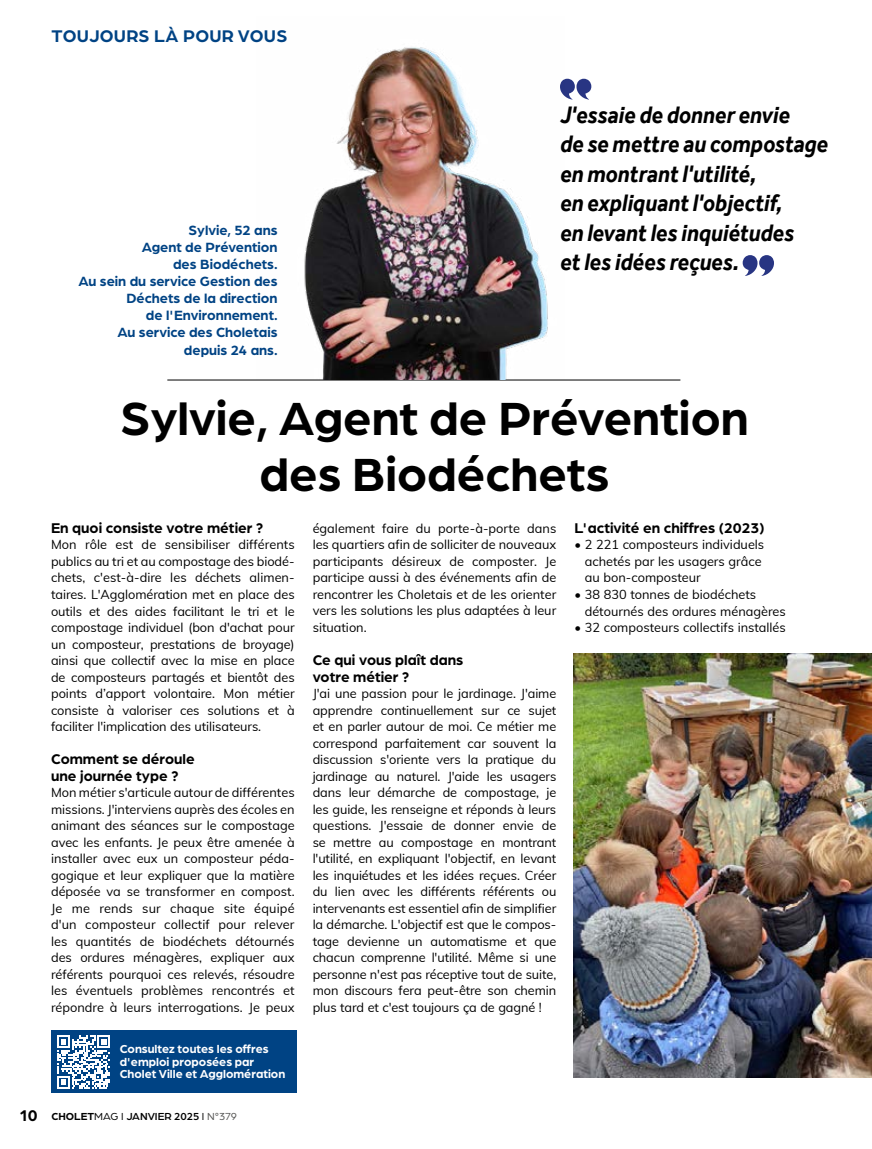
<style>
.page{position:relative;width:872px;height:1149px;background:#fff}
.page>*{position:absolute;margin:0;border:0;box-sizing:border-box;transform-origin:0 0}
.t1{font:700 49.5px/55.5px "Arboria";color:#000;text-align:center}
.t2{font:italic 700 24.45px/29.4px "Effra";color:#000;scale:.9 1}
.t3{font:700 18px "Arboria";letter-spacing:.01em;color:#004384}
.t4{font:700 15px/16.5px "Arboria";color:#000}
.t5{font:700 14.25px/17.1px "Arboria";color:#004384;text-align:right}
.t6{font:12.75px/16.5px "Muli";color:#000;text-align:justify}
.t7{font:700 12.3px/12.5px "Arboria";color:#fff}
.t8{font:500 10.8px "Arboria";color:#000}
.s1{font-weight:700;font-size:16.5px}
.s2{font-weight:700}
.s3{font-weight:400}
.s4{font-weight:400;color:#575756}
</style>
<div class="page">
<div style="left:51px;top:1030px;width:246px;height:62px;background:#004384"></div>
<hr style="left:167px;top:379px;width:513px;height:1px;background:#000">
<img style="left:573px;top:653px;width:299px;height:424px">
<svg style="left:564px;top:79px;width:27px;height:21px"></svg>
<svg style="left:742px;top:255px;width:32px;height:21px"></svg>
<img style="left:304px;top:47px;width:260px;height:332px">
<svg style="left:57px;top:1035px;width:53px;height:53px"></svg>
<h3 class="t3" style="left:51px;top:23px;width:237px">TOUJOURS LÀ POUR VOUS</h3>
<p class="t5" style="left:78px;top:220px;width:201px">Sylvie, 52 ans<br>Agent de Prévention<br>des Biodéchets.<br>Au sein du service Gestion des<br>Déchets de la direction<br>de l'Environnement.<br>Au service des Choletais depuis 24 ans.</p>
<h2 class="t2" style="left:560px;top:100px;width:299px">J'essaie de donner envie<br>de se mettre au compostage en montrant l'utilité,<br>en expliquant l'objectif,<br>en levant les inquiétudes<br>et les idées reçues.</h2>
<h1 class="t1" style="left:120px;top:387px;width:630px">Sylvie, Agent de Prévention des Biodéchets</h1>
<p class="t4" style="left:51px;top:518px;width:214px">En quoi consiste votre métier ?</p>
<p class="t6" style="left:51px;top:536px;width:245px">Mon rôle est de sensibiliser différents publics au tri et au compostage des biodé&shy;chets, c'est-à-dire les déchets alimen&shy;taires. L'Agglomération met en place des outils et des aides facilitant le tri et le compostage individuel (bon d'achat pour un composteur, prestations de broyage) ainsi que collectif avec la mise en place de composteurs partagés et bientôt des points d’apport volontaire. Mon métier consiste à valoriser ces solutions et à faciliter l'implication des utilisateurs.</p>
<p class="t4" style="left:51px;top:749px;width:145px">Comment se déroule une journée type ?</p>
<p class="t6" style="left:51px;top:783px;width:245px">Mon métier s'articule autour de différentes missions. J'interviens auprès des écoles en animant des séances sur le compostage avec les enfants. Je peux être amenée à installer avec eux un composteur péda&shy;gogique et leur expliquer que la matière déposée va se transformer en compost.<br>Je me rends sur chaque site équipé d'un composteur collectif pour relever les quantités de biodéchets détournés des ordures ménagères, expliquer aux référents pourquoi ces relevés, résoudre les éventuels problèmes rencontrés et répondre à leurs interrogations. Je peux</p>
<p class="t4" style="left:574px;top:518px;width:192px">L'activité en chiffres (2023)</p>
<p class="t6" style="left:585px;top:536px;width:181px;text-align:left;text-indent:-10px">• 2 221 composteurs individuels achetés par les usagers grâce au bon-composteur</p>
<p class="t6" style="left:585px;top:585px;width:203px;text-indent:-10px">• 38 830 tonnes de biodéchets détournés des ordures ménagères</p>
<p class="t6" style="left:574px;top:618px;width:213px">• 32 composteurs collectifs installés</p>
<p class="t6" style="left:313px;top:519px;width:245px">également faire du porte-à-porte dans les quartiers afin de solliciter de nouveaux participants désireux de composter. Je participe aussi à des événements afin de rencontrer les Choletais et de les orienter vers les solutions les plus adaptées à leur situation.</p>
<p class="t4" style="left:313px;top:650px;width:152px">Ce qui vous plaît dans votre métier ?</p>
<p class="t6" style="left:313px;top:684px;width:245px">J'ai une passion pour le jardinage. J'aime apprendre continuellement sur ce sujet et en parler autour de moi. Ce métier me correspond parfaitement car souvent la discussion s'oriente vers la pratique du jardinage au naturel. J'aide les usagers dans leur démarche de compostage, je les guide, les renseigne et réponds à leurs questions. J'essaie de donner envie de se mettre au compostage en montrant l'utilité, en expliquant l'objectif, en levant les inquiétudes et les idées reçues. Créer du lien avec les différents référents ou intervenants est essentiel afin de simplifier la démarche. L'objectif est que le compos&shy;tage devienne un automatisme et que chacun comprenne l'utilité. Même si une personne n'est pas réceptive tout de suite, mon discours fera peut-être son chemin plus tard et c'est toujours ça de gagné !</p>
<p class="t7" style="left:120px;top:1041px;width:167px">Consultez toutes les offres d'emploi proposées par<br>Cholet Ville et Agglomération</p>
<p class="t8" style="left:20px;top:1108px;width:219px"><span class="s1">10</span> <span class="s2">CHOLET</span><span class="s3">MAG I</span> JANVIER 2025 <span class="s3">I</span> <span class="s4">N°379</span></p>
</div>
